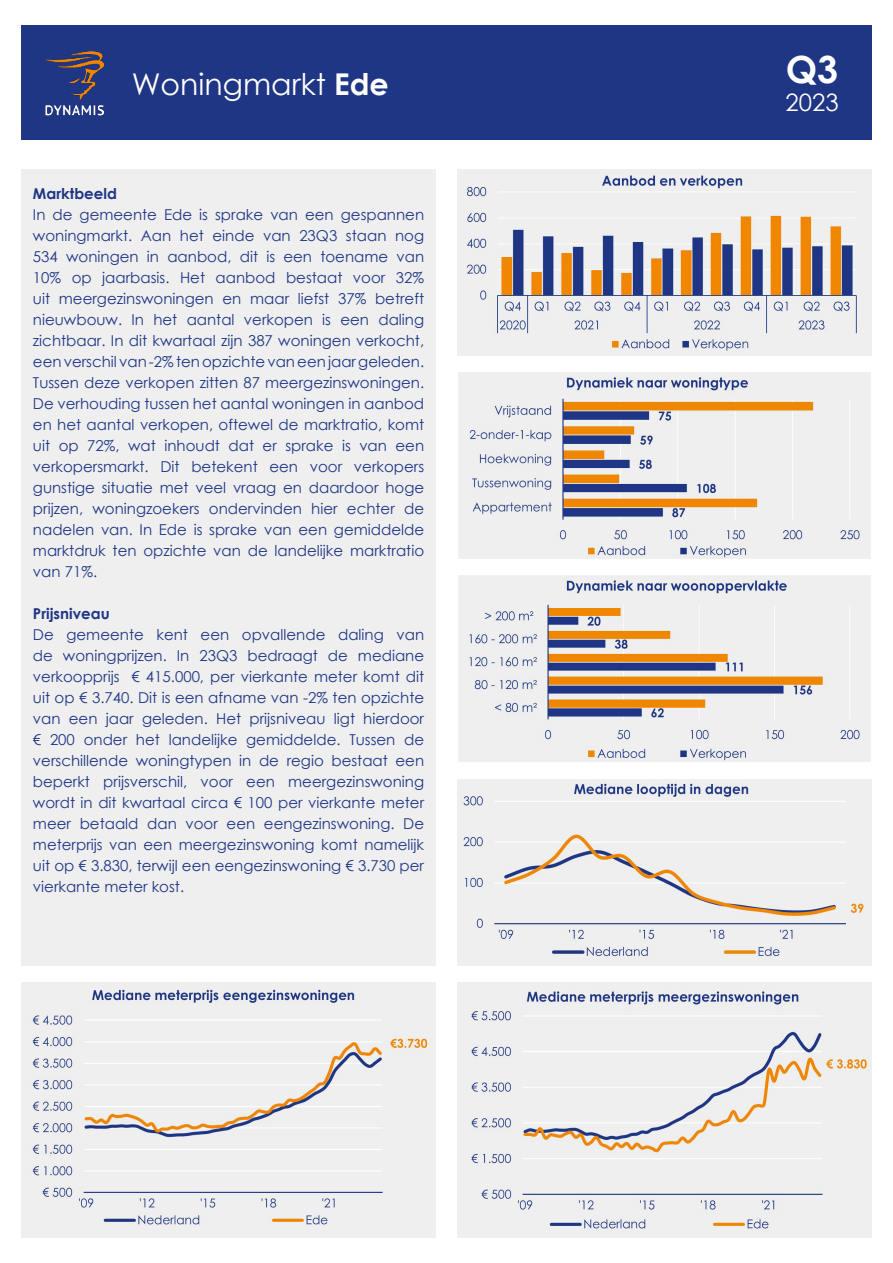
<style>
.page{position:relative;width:893px;height:1263px;background:#fff}
.page>*{position:absolute;margin:0;border:0;box-sizing:border-box;transform-origin:0 0}
.t1{font:700 37.5px "Century Gothic";color:#fff}
.t2{font:30px "Century Gothic";color:#fff}
.t3{font:24px "Century Gothic";color:#fff}
.t4{font:15px/21px "Century Gothic";color:#1f3685;text-align:justify}
.t5{font:700 15px "Century Gothic";color:#1f3685}
.s1{font-weight:700}
</style>
<div class="page">
<img style="left:457px;top:169px;width:415px;height:186px">
<div style="left:21px;top:26px;width:851px;height:114px;background:#1f3685"></div>
<div style="left:21px;top:169px;width:415px;height:796px;background:#efefef"></div>
<img style="left:458px;top:372px;width:413px;height:187px">
<img style="left:458px;top:576px;width:413px;height:186px">
<img style="left:457px;top:779px;width:415px;height:186px">
<img style="left:21px;top:982px;width:415px;height:255px">
<img style="left:457px;top:982px;width:415px;height:255px">
<img style="left:45px;top:51px;width:59px;height:65px">
<p class="t2" style="left:132px;top:63px;width:259px">Woningmarkt <span class="s1">Ede</span></p>
<p class="t5" style="left:33px;top:182px;width:85px">Marktbeeld</p>
<p class="t4" style="left:33px;top:204px;width:393px">In de gemeente Ede is sprake van een gespannen woningmarkt. Aan het einde van 23Q3 staan nog 534 woningen in aanbod, dit is een toename van 10% op jaarbasis. Het aanbod bestaat voor 32% uit meergezinswoningen en maar liefst 37% betreft nieuwbouw. In het aantal verkopen is een daling zichtbaar. In dit kwartaal zijn 387 woningen verkocht, een verschil van -2% ten opzichte van een jaar geleden.<br>Tussen deze verkopen zitten 87 meergezinswoningen.<br>De verhouding tussen het aantal woningen in aanbod en het aantal verkopen, oftewel de marktratio, komt uit op 72%, wat inhoudt dat er sprake is van een verkopersmarkt. Dit betekent een voor verkopers gunstige situatie met veel vraag en daardoor hoge prijzen, woningzoekers ondervinden hier echter de nadelen van. In Ede is sprake van een gemiddelde marktdruk ten opzichte van de landelijke marktratio van 71%.</p>
<p class="t5" style="left:33px;top:602px;width:78px">Prijsniveau</p>
<p class="t4" style="left:33px;top:624px;width:393px">De gemeente kent een opvallende daling van de woningprijzen. In 23Q3 bedraagt de mediane verkoopprijs € 415.000, per vierkante meter komt dit uit op € 3.740. Dit is een afname van -2% ten opzichte van een jaar geleden. Het prijsniveau ligt hierdoor € 200 onder het landelijke gemiddelde. Tussen de verschillende woningtypen in de regio bestaat een beperkt prijsverschil, voor een meergezinswoning wordt in dit kwartaal circa € 100 per vierkante meter meer betaald dan voor een eengezinswoning. De meterprijs van een meergezinswoning komt namelijk uit op € 3.830, terwijl een eengezinswoning € 3.730 per vierkante meter kost.</p>
<p class="t1" style="left:786px;top:41px;width:54px">Q3</p>
<p class="t3" style="left:785px;top:86px;width:55px">2023</p>
</div>
